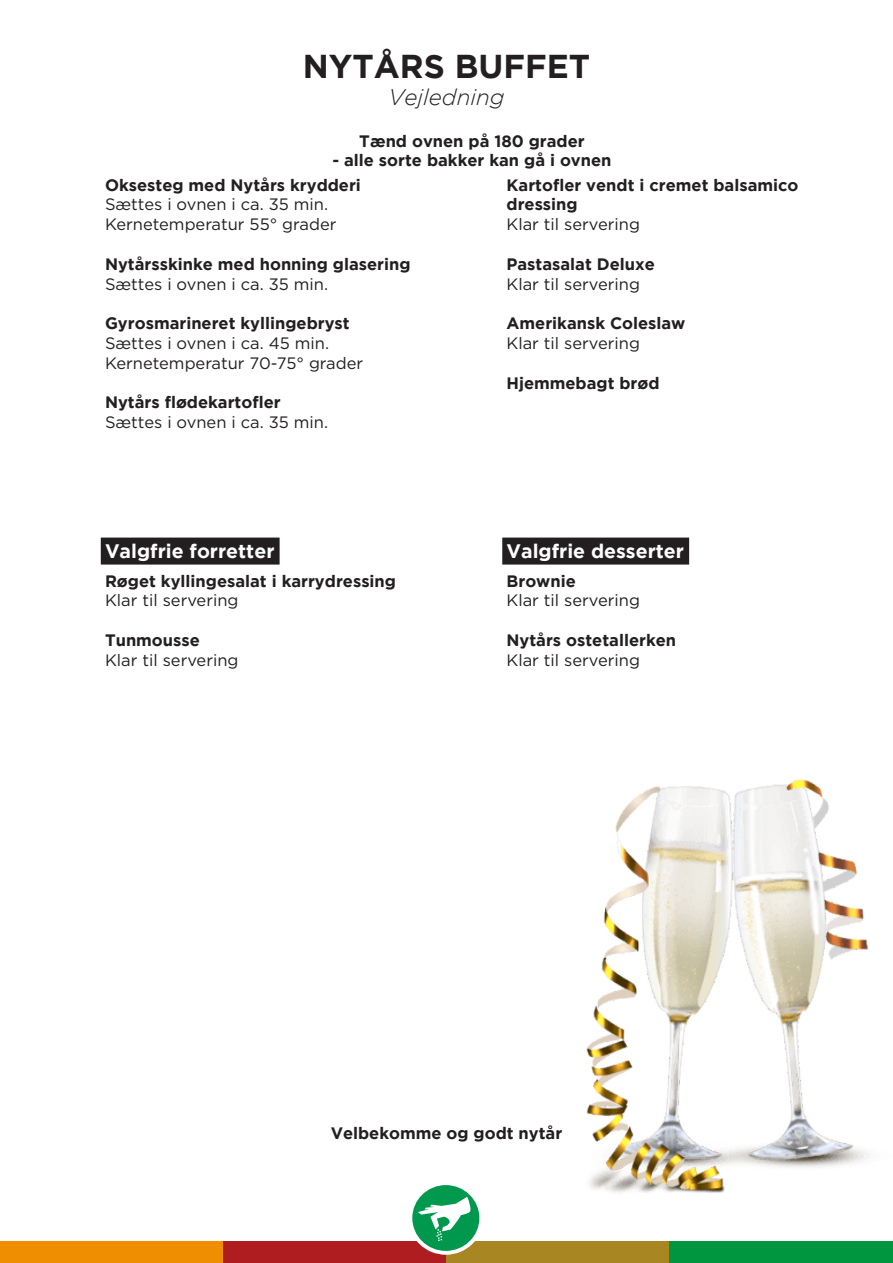
<style>
.page{position:relative;width:893px;height:1263px;background:#fff}
.page>*{position:absolute;margin:0;border:0;box-sizing:border-box;transform-origin:0 0}
.t1{font:700 33px "Gotham";color:#231f20}
.t2{font:italic 300 22.5px "Gotham";color:#231f20}
.Headings{font:700 19.5px "Gotham";color:#fff}
.t3{font:700 16.5px/19.8px "Gotham";color:#231f20}
.Desc{font:16.5px/19.8px "Gotham";color:#231f20}
</style>
<div class="page">
<img style="left:586px;top:779px;width:284px;height:414px">
<div style="left:101px;top:538px;width:179px;height:27px;background:#231f20"></div>
<div style="left:502px;top:538px;width:187px;height:27px;background:#231f20"></div>
<div style="left:0;top:1242px;width:223px;height:21px;background:#ef8e01"></div>
<div style="left:223px;top:1242px;width:223px;height:21px;background:#af1d20"></div>
<div style="left:446px;top:1242px;width:223px;height:21px;background:#a88622"></div>
<div style="left:669px;top:1242px;width:223px;height:21px;background:#00963f"></div>
<svg style="left:408px;top:1185px;width:75px;height:70px"></svg>
<p class="t1" style="left:303px;top:47px;width:289px">NYTÅRS BUFFET</p>
<p class="t2" style="left:388px;top:85px;width:118px">Vejledning</p>
<p class="t3" style="left:359px;top:130px;width:227px">Tænd ovnen på 180 grader</p>
<p class="t3" style="left:332px;top:150px;width:281px">- alle sorte bakker kan gå i ovnen</p>
<p class="t3" style="left:105px;top:174px;width:257px">Oksesteg med Nytårs krydderi</p>
<p class="Desc" style="left:105px;top:194px;width:233px">Sættes i ovnen i ca. 35 min.<br>Kernetemperatur 55° grader</p>
<p class="t3" style="left:105px;top:254px;width:307px">Nytårsskinke med honning glasering</p>
<p class="Desc" style="left:105px;top:274px;width:225px">Sættes i ovnen i ca. 35 min.</p>
<p class="t3" style="left:105px;top:313px;width:246px">Gyrosmarineret kyllingebryst</p>
<p class="Desc" style="left:105px;top:333px;width:260px">Sættes i ovnen i ca. 45 min.<br>Kernetemperatur 70-75° grader</p>
<p class="t3" style="left:105px;top:392px;width:177px">Nytårs flødekartofler</p>
<p class="Desc" style="left:105px;top:412px;width:225px">Sættes i ovnen i ca. 35 min.</p>
<p class="Headings" style="left:105px;top:540px;width:171px">Valgfrie forretter</p>
<p class="t3" style="left:105px;top:570px;width:292px">Røget kyllingesalat i karrydressing</p>
<p class="Desc" style="left:105px;top:590px;width:135px">Klar til servering</p>
<p class="t3" style="left:105px;top:630px;width:96px">Tunmousse</p>
<p class="Desc" style="left:105px;top:650px;width:135px">Klar til servering</p>
<p class="t3" style="left:506px;top:174px;width:293px">Kartofler vendt i cremet balsamico dressing</p>
<p class="Desc" style="left:506px;top:214px;width:135px">Klar til servering</p>
<p class="t3" style="left:506px;top:254px;width:150px">Pastasalat Deluxe</p>
<p class="Desc" style="left:506px;top:274px;width:135px">Klar til servering</p>
<p class="t3" style="left:506px;top:313px;width:180px">Amerikansk Coleslaw</p>
<p class="Desc" style="left:506px;top:333px;width:135px">Klar til servering</p>
<p class="t3" style="left:506px;top:372px;width:155px">Hjemmebagt brød</p>
<p class="Headings" style="left:506px;top:540px;width:179px">Valgfrie desserter</p>
<p class="t3" style="left:506px;top:570px;width:71px">Brownie</p>
<p class="Desc" style="left:506px;top:590px;width:135px">Klar til servering</p>
<p class="t3" style="left:506px;top:630px;width:171px">Nytårs ostetallerken</p>
<p class="Desc" style="left:506px;top:650px;width:135px">Klar til servering</p>
<p class="t3" style="left:331px;top:1123px;width:233px">Velbekomme og godt nytår</p>
</div>
